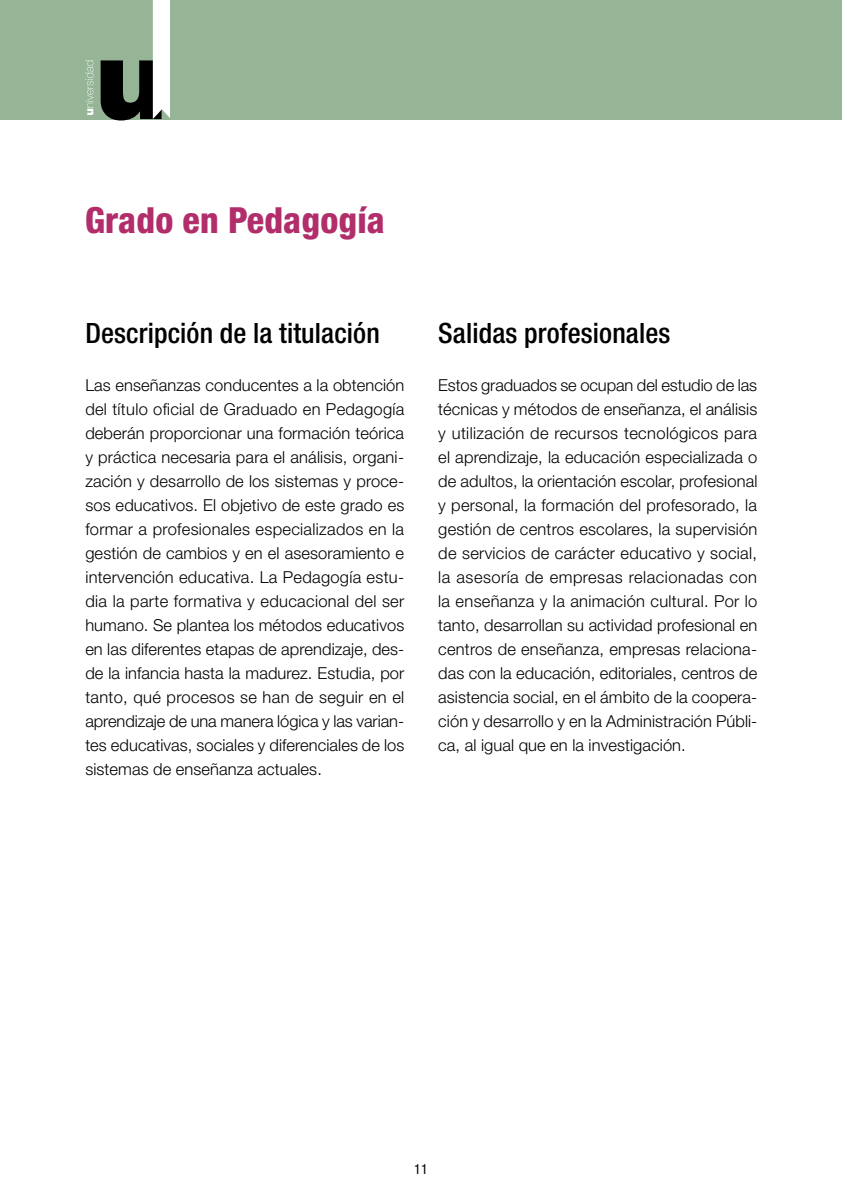
<style>
.page{position:relative;width:842px;height:1191px;background:#fff}
.page>*{position:absolute;margin:0;border:0;box-sizing:border-box;transform-origin:0 0}
.Ladillo_1{font:800 condensed 36px "Helvetica Neue LT Std";letter-spacing:.005em;color:#b12e6a}
.Ladillo_2{font:500 condensed 28px "Helvetica Neue LT Std";letter-spacing:.005em;color:#000}
.texto_corrido{font:300 16.4px/24px "Helvetica Neue LT Std";letter-spacing:.005em;color:#000;text-align:justify}
.t1{font:condensed 14px "Helvetica Neue LT Std";color:#000}
</style>
<div class="page">
<div style="left:0;top:0;width:842px;height:119px;background:#95b596"></div>
<svg style="left:85px;top:61px;width:8px;height:54px"></svg>
<svg style="left:101px;top:0;width:69px;height:120px"></svg>
<p class="Ladillo_1" style="left:85px;top:198px;width:301px">Grado en Pedagogía</p>
<p class="Ladillo_2" style="left:85px;top:317px;width:296px">Descripción de la titulación</p>
<p class="texto_corrido" style="left:85px;top:373px;width:321px">Las enseñanzas conducentes a la obtención del título oficial de Graduado en Pedagogía deberán proporcionar una formación teórica y práctica necesaria para el análisis, organi&shy;zación y desarrollo de los sistemas y proce&shy;sos educativos. El objetivo de este grado es formar a profesionales especializados en la gestión de cambios y en el asesoramiento e intervención educativa. La Pedagogía estu&shy;dia la parte formativa y educacional del ser humano. Se plantea los métodos educativos en las diferentes etapas de aprendizaje, des&shy;de la infancia hasta la madurez. Estudia, por tanto, qué procesos se han de seguir en el aprendizaje de una manera lógica y las varian&shy;tes educativas, sociales y diferenciales de los sistemas de enseñanza actuales.</p>
<p class="Ladillo_2" style="left:438px;top:317px;width:234px">Salidas profesionales</p>
<p class="texto_corrido" style="left:438px;top:373px;width:321px">Estos graduados se ocupan del estudio de las técnicas y métodos de enseñanza, el análisis y utilización de recursos tecnológicos para el aprendizaje, la educación especializada o de adultos, la orientación escolar, profesional y personal, la formación del profesorado, la gestión de centros escolares, la supervisión de servicios de carácter educativo y social, la asesoría de empresas relacionadas con la enseñanza y la animación cultural. Por lo tanto, desarrollan su actividad profesional en centros de enseñanza, empresas relaciona&shy;das con la educación, editoriales, centros de asistencia social, en el ámbito de la coopera&shy;ción y desarrollo y en la Administración Públi&shy;ca, al igual que en la investigación.</p>
<p class="t1" style="left:414px;top:1160px;width:15px">11</p>
</div>
